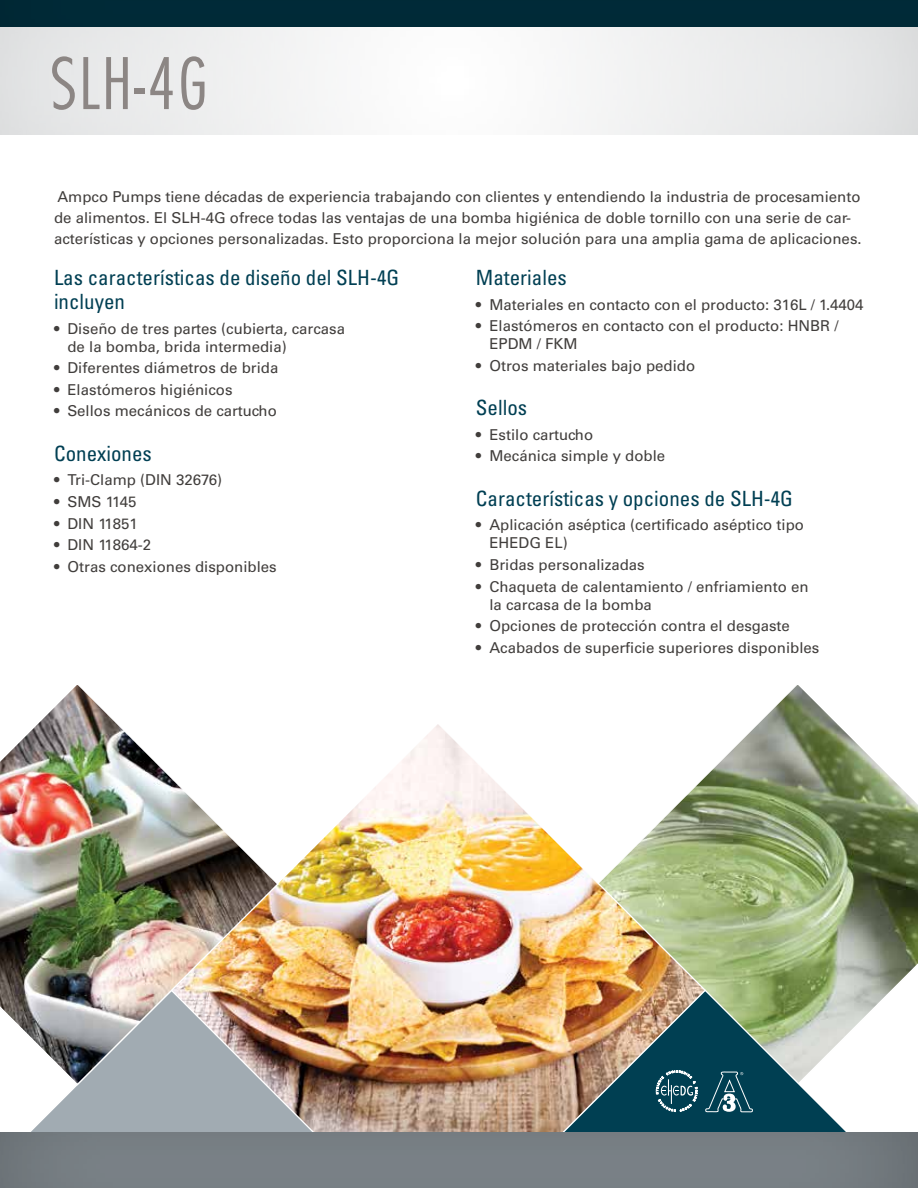
<style>
.page{position:relative;width:918px;height:1188px;background:#fff}
.page>*{position:absolute;margin:0;border:0;box-sizing:border-box;transform-origin:0 0}
.t1{font:300 78px "Function Cond LH";color:#8c8684}
.t2{font:condensed 21px/24px "Univers LT Std";color:#003f53}
.t3{font:15px/18px "Univers LT Std";color:#413e3c}
</style>
<div class="page">
<svg style="left:707px;top:685px;width:211px;height:345px"></svg>
<div style="left:0;top:25px;width:918px;height:111px;background:#000;opacity:.45"></div>
<div style="left:0;top:0;width:918px;height:27px;background:#002a37"></div>
<img style="left:280px;top:724px;width:427px;height:406px">
<img style="left:33px;top:988px;width:284px;height:142px">
<img style="left:559px;top:988px;width:292px;height:142px">
<img style="left:0;top:685px;width:280px;height:401px">
<div style="left:0;top:1130px;width:918px;height:58px;background:#788085"></div>
<svg style="left:705px;top:1071px;width:48px;height:41px;background:#2c606f"></svg>
<svg style="left:656px;top:1070px;width:41px;height:42px;background:#376977"></svg>
<h1 class="t1" style="left:50px;top:41px;width:159px">SLH-4G</h1>
<p class="t3" style="left:54px;top:186px;width:809px;line-height:21px">Ampco Pumps tiene décadas de experiencia trabajando con clientes y entendiendo la industria de procesamiento de alimentos. El SLH-4G ofrece todas las ventajas de una bomba higiénica de doble tornillo con una serie de car&shy;acterísticas y opciones personalizadas. Esto proporciona la mejor solución para una amplia gama de aplicaciones.</p>
<h2 class="t2" style="left:54px;top:265px;width:347px">Las características de diseño del SLH-4G incluyen</h2>
<p class="t3" style="left:68px;top:320px;width:279px;text-indent:-14px">• Diseño de tres partes (cubierta, carcasa de la bomba, brida intermedia)</p>
<p class="t3" style="left:54px;top:359px;width:226px">• Diferentes diámetros de brida</p>
<p class="t3" style="left:54px;top:381px;width:180px">• Elastómeros higiénicos</p>
<p class="t3" style="left:54px;top:402px;width:224px">• Sellos mecánicos de cartucho</p>
<h2 class="t2" style="left:54px;top:441px;width:99px">Conexiones</h2>
<p class="t3" style="left:54px;top:471px;width:170px">• Tri-Clamp (DIN 32676)</p>
<p class="t3" style="left:54px;top:493px;width:84px">• SMS 1145</p>
<p class="t3" style="left:54px;top:514px;width:85px">• DIN 11851</p>
<p class="t3" style="left:54px;top:536px;width:99px">• DIN 11864-2</p>
<p class="t3" style="left:54px;top:557px;width:224px">• Otras conexiones disponibles</p>
<h2 class="t2" style="left:476px;top:265px;width:92px">Materiales</h2>
<p class="t3" style="left:476px;top:296px;width:389px">• Materiales en contacto con el producto: 316L / 1.4404</p>
<p class="t3" style="left:489px;top:317px;width:351px;text-indent:-14px">• Elastómeros en contacto con el producto: HNBR /<br>EPDM / FKM</p>
<p class="t3" style="left:476px;top:357px;width:221px">• Otros materiales bajo pedido</p>
<h2 class="t2" style="left:476px;top:395px;width:53px">Sellos</h2>
<p class="t3" style="left:476px;top:426px;width:119px">• Estilo cartucho</p>
<p class="t3" style="left:476px;top:447px;width:191px">• Mecánica simple y doble</p>
<h2 class="t2" style="left:476px;top:486px;width:319px">Características y opciones de SLH-4G</h2>
<p class="t3" style="left:489px;top:516px;width:316px;text-indent:-14px">• Aplicación aséptica (certificado aséptico tipo<br>EHEDG EL)</p>
<p class="t3" style="left:476px;top:556px;width:170px">• Bridas personalizadas</p>
<p class="t3" style="left:489px;top:577px;width:321px;text-indent:-14px">• Chaqueta de calentamiento / enfriamiento en la carcasa de la bomba</p>
<p class="t3" style="left:476px;top:617px;width:316px">• Opciones de protección contra el desgaste</p>
<p class="t3" style="left:476px;top:638px;width:345px">• Acabados de superficie superiores disponibles</p>
</div>
